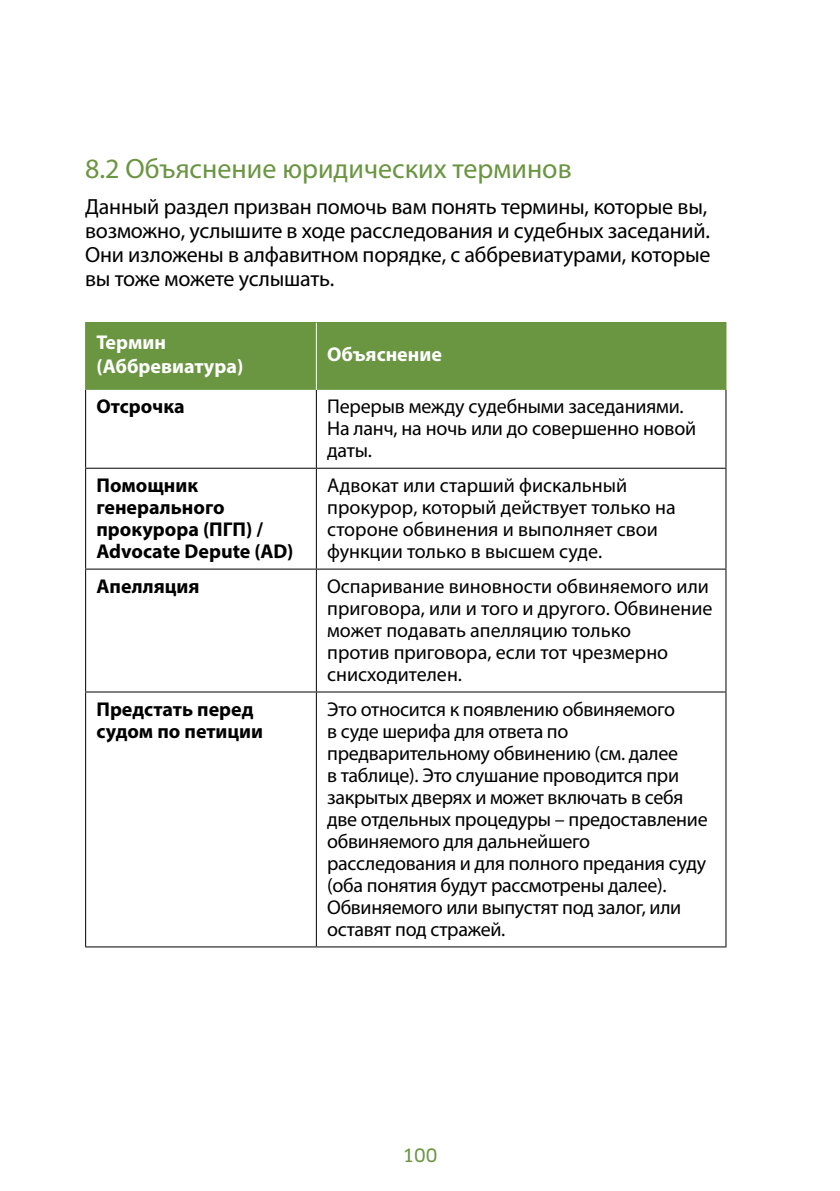
<style>
.page{position:relative;width:840px;height:1191px;background:#fff}
.page>*{position:absolute;margin:0;border:0;box-sizing:border-box;transform-origin:0 0}
.t1{font:28px "Myriad Pro";color:#6a9541}
.t2{font:22px/24px "Myriad Pro";letter-spacing:-.01em;color:#000}
.t3{font:20px/22px "Myriad Pro";letter-spacing:-.01em;color:#000}
.t4{font:700 20px/22px "Myriad Pro";color:#000}
.t5{font:700 20px/24px "Myriad Pro";color:#fff}
.t6{font:18px "Clan News";color:#6a9541}
</style>
<div class="page">
<div style="left:86px;top:323px;width:639px;height:67px;background:#6a9541"></div>
<hr style="left:85px;top:390px;width:1px;height:78px;background:#000">
<hr style="left:316px;top:390px;width:1px;height:78px;background:#000">
<hr style="left:725px;top:390px;width:1px;height:78px;background:#000">
<hr style="left:85px;top:468px;width:231px;height:1px;background:#000">
<hr style="left:85px;top:469px;width:1px;height:99px;background:#000">
<hr style="left:316px;top:468px;width:410px;height:1px;background:#000">
<hr style="left:316px;top:469px;width:1px;height:99px;background:#000">
<hr style="left:725px;top:469px;width:1px;height:99px;background:#000">
<hr style="left:85px;top:568px;width:231px;height:1px;background:#000">
<hr style="left:85px;top:569px;width:1px;height:122px;background:#000">
<hr style="left:316px;top:568px;width:410px;height:1px;background:#000">
<hr style="left:316px;top:569px;width:1px;height:122px;background:#000">
<hr style="left:725px;top:569px;width:1px;height:122px;background:#000">
<hr style="left:85px;top:691px;width:231px;height:1px;background:#000">
<hr style="left:85px;top:692px;width:1px;height:254px;background:#000">
<hr style="left:316px;top:691px;width:410px;height:1px;background:#000">
<hr style="left:316px;top:692px;width:1px;height:254px;background:#000">
<hr style="left:725px;top:692px;width:1px;height:254px;background:#000">
<hr style="left:85px;top:946px;width:231px;height:1px;background:#000">
<hr style="left:316px;top:946px;width:410px;height:1px;background:#000">
<hr style="left:85px;top:322px;width:231px;height:1px;background:#6a9541">
<hr style="left:85px;top:323px;width:1px;height:67px;background:#6a9541">
<hr style="left:316px;top:322px;width:410px;height:1px;background:#6a9541">
<hr style="left:725px;top:323px;width:1px;height:67px;background:#6a9541">
<hr style="left:316px;top:323px;width:1px;height:67px;background:#fff">
<h1 class="t1" style="left:85px;top:154px;width:488px">8.2 Объяснение юридических терминов</h1>
<p class="t2" style="left:85px;top:195px;width:626px">Данный раздел призван помочь вам понять термины, которые вы, возможно, услышите в ходе расследования и судебных заседаний.<br>Они изложены в алфавитном порядке, с аббревиатурами, которые вы тоже можете услышать.</p>
<p class="t5" style="left:96px;top:329px;width:148px">Термин (Аббревиатура)</p>
<p class="t5" style="left:327px;top:341px;width:116px">Объяснение</p>
<p class="t4" style="left:96px;top:394px;width:90px">Отсрочка</p>
<p class="t3" style="left:327px;top:395px;width:370px">Перерыв между судебными заседаниями.<br>На ланч, на ночь или до совершенно новой даты.</p>
<p class="t4" style="left:96px;top:473px;width:198px">Помощник генерального прокурора (ПГП) /<br>Advocate Depute (AD)</p>
<p class="t3" style="left:327px;top:474px;width:350px">Адвокат или старший фискальный прокурор, который действует только на стороне обвинения и выполняет свои функции только в высшем суде.</p>
<p class="t4" style="left:96px;top:574px;width:105px">Апелляция</p>
<p class="t3" style="left:327px;top:575px;width:387px">Оспаривание виновности обвиняемого или приговора, или и того и другого. Обвинение может подавать апелляцию только<br>против приговора, если тот чрезмерно снисходителен.</p>
<p class="t4" style="left:96px;top:697px;width:168px">Предстать перед судом по петиции</p>
<p class="t3" style="left:327px;top:698px;width:382px">Это относится к появлению обвиняемого<br>в суде шерифа для ответа по предварительному обвинению (см. далее<br>в таблице). Это слушание проводится при закрытых дверях и может включать в себя две отдельных процедуры – предоставление обвиняемого для дальнейшего расследования и для полного предания суду (оба понятия будут рассмотрены далее).<br>Обвиняемого или выпустят под залог, или оставят под стражей.</p>
<p class="t6" style="left:402px;top:1143px;width:37px">100</p>
</div>
